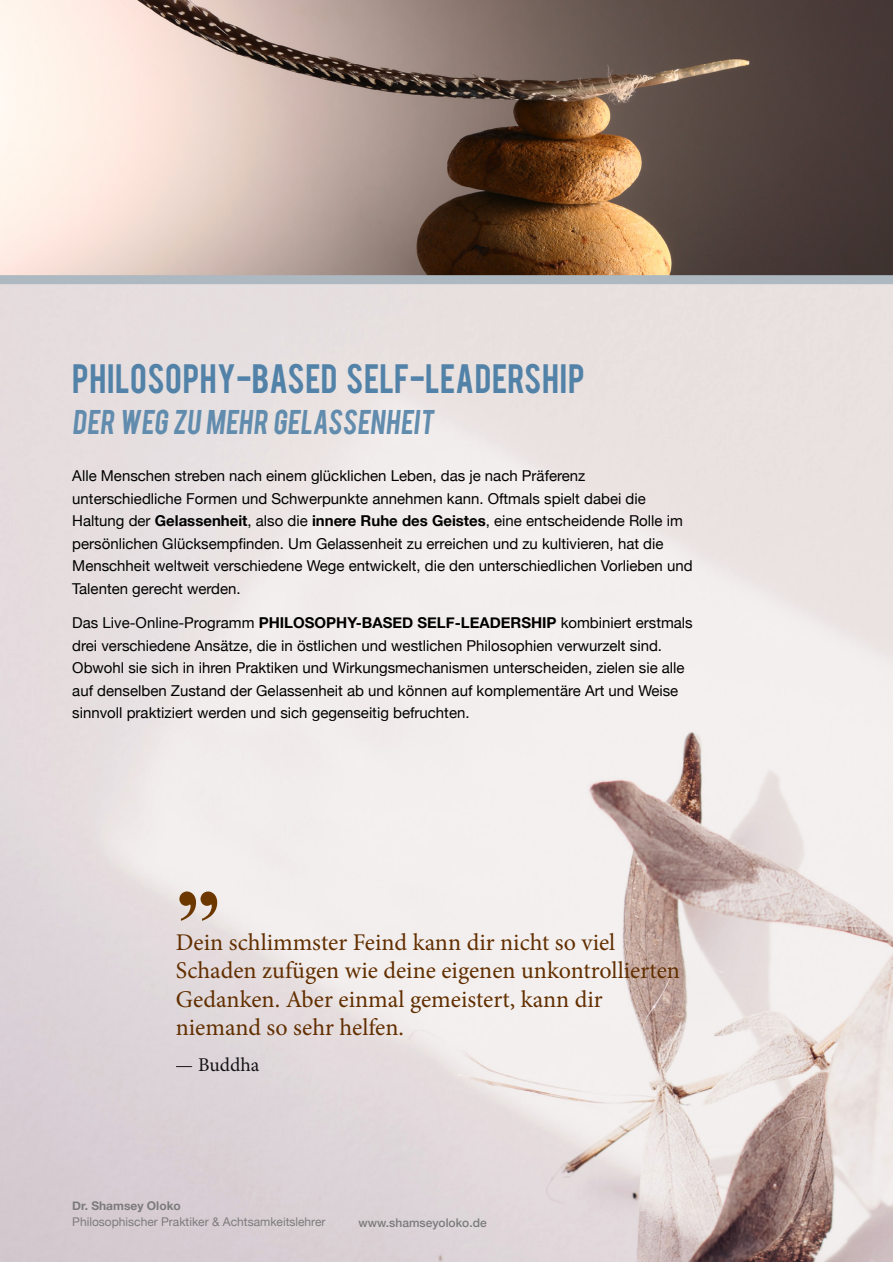
<style>
.page{position:relative;width:893px;height:1263px;background:#fff}
.page>*{position:absolute;margin:0;border:0;box-sizing:border-box;transform-origin:0 0}
.t1{font:700 90px "Times New Roman";color:#6d3800}
.t2{font:32.25px "Bebas";letter-spacing:.015em;color:#5282a8}
.t3{font:27px "Bebas";color:#618cad}
.t4{font:24px/28.5px "Minion Pro";color:#622f00}
.t5{font:19.5px "Minion Pro";color:#000}
.t6{font:15px/22.5px "Helvetica Neue";color:#000}
.t7{font:12px "Helvetica Neue";color:#7c7b7b}
.t8{font:500 12px "Helvetica Neue";color:#7c7b7b}
.t9{font:700 12px "Helvetica Neue";color:#7c7b7b}
.s1{font-weight:700}
</style>
<div class="page">
<img style="left:0;top:284px;width:893px;height:978px">
<svg style="left:0;top:0;width:893px;height:284px;background:#99857a"></svg>
<h2 class="t2" style="left:72px;top:355px;width:514px">PHILOSOPHY-BASED SELF-LEADERSHIP</h2>
<h3 class="t3" style="left:72px;top:402px;width:367px">DER WEG ZU MEHR GELASSENHEIT</h3>
<p class="t6" style="left:72px;top:465px;width:622px">Alle Menschen streben nach einem glücklichen Leben, das je nach Präferenz unterschiedliche Formen und Schwerpunkte annehmen kann. Oftmals spielt dabei die Haltung der <span class="s1">Gelassenheit</span>, also die <span class="s1">innere Ruhe des Geistes</span>, eine entscheidende Rolle im persönlichen Glücksempfinden. Um Gelassenheit zu erreichen und zu kultivieren, hat die Menschheit weltweit verschiedene Wege entwickelt, die den unterschiedlichen Vorlieben und Talenten gerecht werden.</p>
<p class="t6" style="left:72px;top:612px;width:622px">Das Live-Online-Programm <span class="s1">PHILOSOPHY-BASED SELF-LEADERSHIP</span> kombiniert erstmals drei verschiedene Ansätze, die in östlichen und westlichen Philosophien verwurzelt sind.<br>Obwohl sie sich in ihren Praktiken und Wirkungsmechanismen unterscheiden, zielen sie alle auf denselben Zustand der Gelassenheit ab und können auf komplementäre Art und Weise sinnvoll praktiziert werden und sich gegenseitig befruchten.</p>
<h1 class="t1" style="left:176px;top:813px;width:46px">„</h1>
<h3 class="t4" style="left:176px;top:928px;width:506px">Dein schlimmster Feind kann dir nicht so viel Schaden zufügen wie deine eigenen unkontrollierten Gedanken. Aber einmal gemeistert, kann dir niemand so sehr helfen.</h3>
<h3 class="t5" style="left:176px;top:1052px;width:85px">— Buddha</h3>
<p class="t9" style="left:72px;top:1196px;width:110px">Dr. Shamsey Oloko</p>
<p class="t7" style="left:72px;top:1213px;width:255px">Philosophischer Praktiker &amp; Achtsamkeitslehrer</p>
<p class="t8" style="left:359px;top:1213px;width:130px">www.shamseyoloko.de</p>
</div>
